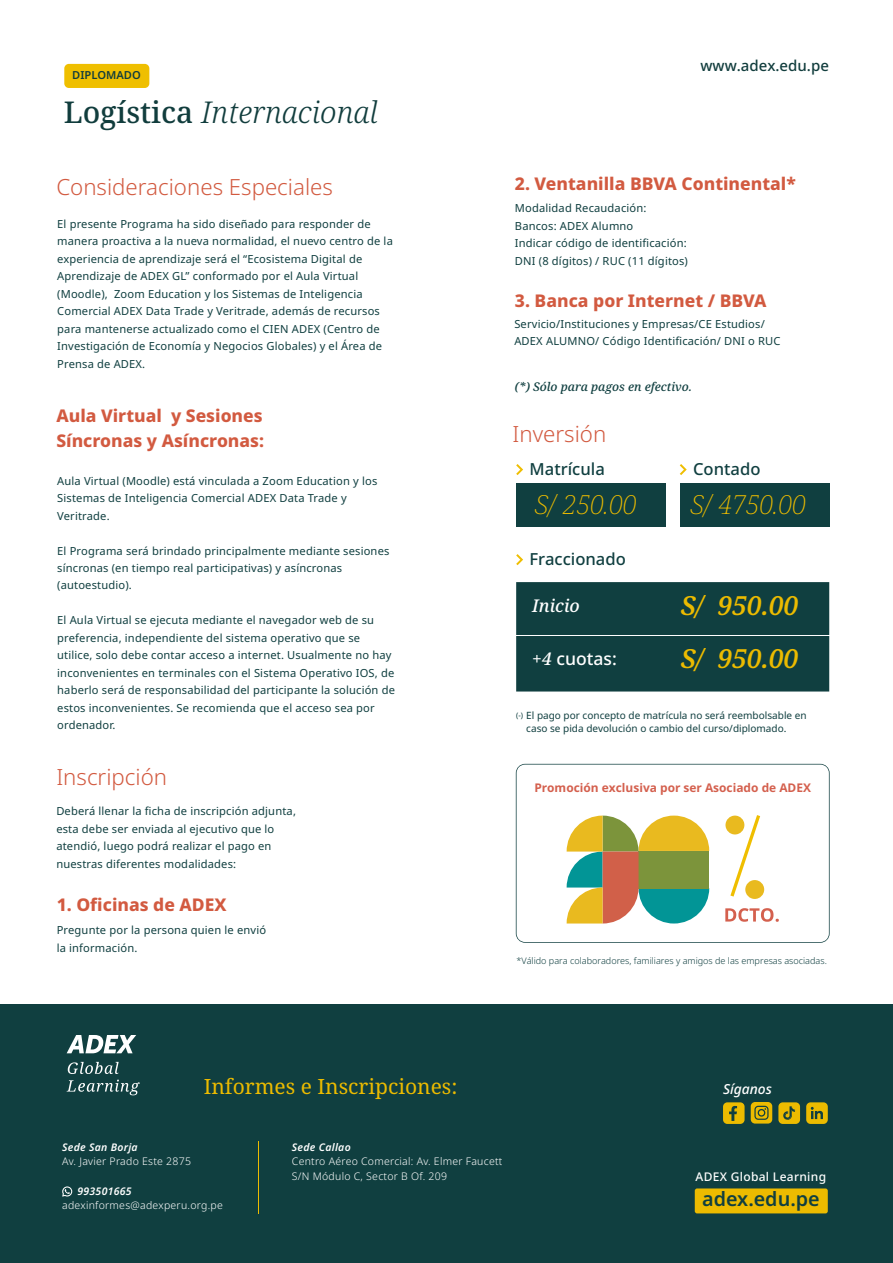
<style>
.page{position:relative;width:893px;height:1263px;background:#fff}
.page>*{position:absolute;margin:0;border:0;box-sizing:border-box;transform-origin:0 0}
.t1{font:italic 300 30px "Noto Serif";color:#113d3d}
.t2{font:italic 200 26.25px "Noto Serif";color:#ecbb00}
.t3{font:italic 600 26.25px "Noto Serif";color:#ecbb00}
.t4{font:300 22.2px "Noto Sans";color:#d25a40}
.t5{font:21px "Noto Serif";color:#ecbb00}
.t6{font:600 19.8px "Noto Sans";color:#103f40}
.t7{font:800 17.55px/25.5px "Noto Sans";color:#d25a40}
.t8{font:500 17.55px "Noto Sans";color:#fff}
.t9{font:italic 500 17.55px "Noto Serif";color:#fff}
.t10{font:500 16.65px "Noto Sans";color:#103f40}
.t11{font:500 15px "Noto Sans";color:#113d3d}
.t12{font:italic 500 13.8px "Noto Sans";color:#fff}
.t13{font:700 12px "Noto Sans";color:#d4604e}
.t14{font:italic 500 12px "Noto Serif";color:#103f40}
.t15{font:500 12px "Noto Sans";letter-spacing:.025em;color:#fff}
.t16{font:11.1px/17.5px "Noto Sans";letter-spacing:.015em;color:#103f40}
.t17{font:600 11.1px "Noto Sans";color:#113d3d}
.t18{font:300 10.5px/14.7px "Noto Sans";letter-spacing:.025em;color:#fff}
.t19{font:italic 600 10.5px "Noto Sans";letter-spacing:.025em;color:#fff}
.t20{font:10.05px/12.8px "Noto Sans";color:#103f40}
.t21{font:300 9px "Noto Sans";color:#103f40}
.t22{font:7.65px "Noto Sans";color:#103f40}
.s1{font-weight:500;font-style:normal}
.s2{font-family:"Noto Serif";font-style:italic}
</style>
<div class="page">
<div style="left:0;top:1004px;width:893px;height:259px;background:#103f40"></div>
<div style="left:695px;top:1188px;width:133px;height:25px;background:#ecbb00;border-radius:2px"></div>
<svg style="left:62px;top:1186px;width:10px;height:10px"></svg>
<hr style="left:258px;top:1141px;width:1px;height:72px;background:#ecbb00">
<svg style="left:67px;top:1062px;width:73px;height:33px"></svg>
<svg style="left:67px;top:1035px;width:69px;height:18px"></svg>
<div style="left:778px;top:1102px;width:22px;height:22px;background:#ecbb00;border-radius:4px"></div>
<svg style="left:783px;top:1106px;width:12px;height:14px"></svg>
<div style="left:723px;top:1102px;width:22px;height:22px;background:#ecbb00;border-radius:4px"></div>
<svg style="left:729px;top:1106px;width:8px;height:15px"></svg>
<div style="left:751px;top:1102px;width:21px;height:21px;background:#ecbb00;border-radius:4px"></div>
<svg style="left:754px;top:1106px;width:14px;height:14px"></svg>
<div style="left:806px;top:1102px;width:22px;height:22px;background:#ecbb00;border-radius:4px"></div>
<svg style="left:811px;top:1107px;width:12px;height:12px"></svg>
<div style="left:516px;top:483px;width:150px;height:44px;background:#103f40"></div>
<div style="left:680px;top:483px;width:149px;height:44px;background:#103f40"></div>
<svg style="left:516px;top:464px;width:7px;height:11px"></svg>
<svg style="left:680px;top:464px;width:7px;height:11px"></svg>
<div style="left:516px;top:582px;width:313px;height:109px;background:#103f40"></div>
<hr style="left:512px;top:635px;width:342px;height:1px;background:#fff">
<svg style="left:516px;top:554px;width:7px;height:11px"></svg>
<div style="left:64px;top:64px;width:85px;height:24px;background:#efbf00;border-radius:5px"></div>
<svg style="left:516px;top:764px;width:314px;height:179px"></svg>
<p class="t17" style="left:72px;top:67px;width:70px">DIPLOMADO</p>
<h1 class="t1" style="left:64px;top:92px;width:316px"><span class="s1">Logística</span> Internacional</h1>
<h3 class="t4" style="left:56px;top:171px;width:278px">Consideraciones Especiales</h3>
<p class="t16" style="left:57px;top:215px;width:337px">El presente Programa ha sido diseñado para responder de manera proactiva a la nueva normalidad, el nuevo centro de la experiencia de aprendizaje será el “Ecosistema Digital de Aprendizaje de ADEX GL” conformado por el Aula Virtual (Moodle), Zoom Education y los Sistemas de Inteligencia Comercial ADEX Data Trade y Veritrade, además de recursos para mantenerse actualizado como el CIEN ADEX (Centro de Investigación de Economía y Negocios Globales) y el Área de Prensa de ADEX.</p>
<h3 class="t7" style="left:56px;top:403px;width:209px">Aula Virtual y Sesiones<br>Síncronas y Asíncronas:</h3>
<p class="t16" style="left:57px;top:472px;width:322px">Aula Virtual (Moodle) está vinculada a Zoom Education y los<br>Sistemas de Inteligencia Comercial ADEX Data Trade y<br>Veritrade.</p>
<p class="t16" style="left:57px;top:542px;width:334px">El Programa será brindado principalmente mediante sesiones síncronas (en tiempo real participativas) y asíncronas (autoestudio).</p>
<p class="t16" style="left:57px;top:612px;width:339px">El Aula Virtual se ejecuta mediante el navegador web de su preferencia, independiente del sistema operativo que se utilice, solo debe contar acceso a internet. Usualmente no hay inconvenientes en terminales con el Sistema Operativo IOS, de haberlo será de responsabilidad del participante la solución de estos inconvenientes. Se recomienda que el acceso sea por ordenador.</p>
<h3 class="t4" style="left:56px;top:761px;width:112px">Inscripción</h3>
<p class="t16" style="left:56px;top:803px;width:241px">Deberá llenar la ficha de inscripción adjunta, esta debe ser enviada al ejecutivo que lo atendió, luego podrá realizar el pago en nuestras diferentes modalidades:</p>
<h3 class="t7" style="left:57px;top:892px;width:171px">1. Oficinas de ADEX</h3>
<p class="t16" style="left:57px;top:922px;width:211px">Pregunte por la persona quien le envió la información.</p>
<h3 class="t11" style="left:700px;top:55px;width:130px">www.adex.edu.pe</h3>
<h3 class="t7" style="left:515px;top:171px;width:282px">2. Ventanilla BBVA Continental*</h3>
<p class="t16" style="left:515px;top:200px;width:175px">Modalidad Recaudación:<br>Bancos: ADEX Alumno<br>Indicar código de identificación:<br>DNI (8 dígitos) / RUC (11 dígitos)</p>
<h3 class="t7" style="left:515px;top:288px;width:253px">3. Banca por Internet / BBVA</h3>
<p class="t16" style="left:514px;top:315px;width:268px">Servicio/Instituciones y Empresas/CE Estudios/<br>ADEX ALUMNO/ Código Identificación/ DNI o RUC</p>
<p class="t14" style="left:515px;top:378px;width:179px">(*) Sólo para pagos en efectivo.</p>
<h3 class="t4" style="left:512px;top:418px;width:95px">Inversión</h3>
<h3 class="t10" style="left:529px;top:457px;width:77px">Matrícula</h3>
<h3 class="t10" style="left:693px;top:457px;width:69px">Contado</h3>
<h2 class="t2" style="left:535px;top:486px;width:103px">S/ 250.00</h2>
<h2 class="t2" style="left:691px;top:486px;width:116px">S/ 4750.00</h2>
<h3 class="t10" style="left:529px;top:547px;width:98px">Fraccionado</h3>
<h3 class="t9" style="left:532px;top:593px;width:49px">Inicio</h3>
<h2 class="t3" style="left:681px;top:588px;width:119px">S/ 950.00</h2>
<h3 class="t8" style="left:532px;top:646px;width:86px"><span class="s2">+4</span> cuotas:</h3>
<h2 class="t3" style="left:681px;top:641px;width:119px">S/ 950.00</h2>
<p class="t20" style="left:526px;top:709px;width:282px">El pago por concepto de matrícula no será reembolsable en caso se pida devolución o cambio del curso/diplomado.</p>
<p class="t22" style="left:516px;top:710px;width:8px">(-)</p>
<p class="t13" style="left:534px;top:779px;width:278px">Promoción exclusiva por ser Asociado de ADEX</p>
<p class="t21" style="left:516px;top:954px;width:312px">*Válido para colaboradores, familiares y amigos de las empresas asociadas.</p>
<h3 class="t5" style="left:204px;top:1072px;width:255px">Informes e Inscripciones:</h3>
<p class="t19" style="left:62px;top:1139px;width:77px">Sede San Borja</p>
<p class="t18" style="left:62px;top:1154px;width:130px">Av. Javier Prado Este 2875</p>
<p class="t19" style="left:77px;top:1183px;width:56px">993501665</p>
<p class="t18" style="left:62px;top:1198px;width:162px">adexinformes@adexperu.org.pe</p>
<p class="t19" style="left:292px;top:1139px;width:60px">Sede Callao</p>
<p class="t18" style="left:292px;top:1154px;width:212px">Centro Aéreo Comercial: Av. Elmer Faucett<br>S/N Módulo C, Sector B Of. 209</p>
<p class="t12" style="left:723px;top:1079px;width:50px">Síganos</p>
<p class="t15" style="left:696px;top:1168px;width:132px">ADEX Global Learning</p>
<h3 class="t6" style="left:702px;top:1185px;width:119px">adex.edu.pe</h3>
</div>
